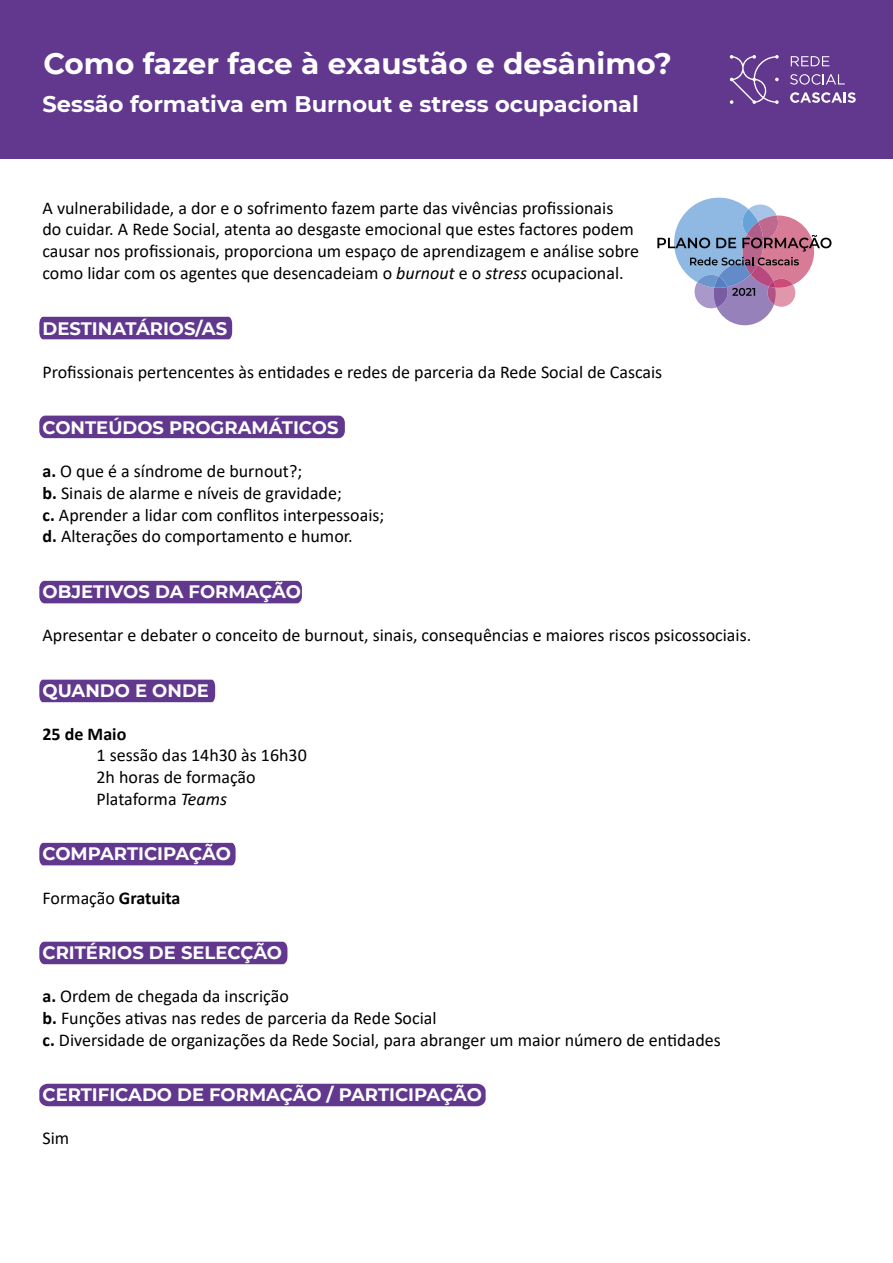
<style>
.page{position:relative;width:893px;height:1263px;background:#fff}
.page>*{position:absolute;margin:0;border:0;box-sizing:border-box;transform-origin:0 0}
.t1{font:700 29.55px "Montserrat";color:#fff}
.t2{font:700 22.5px "Montserrat";color:#fff}
.t3{font:18px/21.6px "Calibri";color:#000}
.t4{font:700 18px "Montserrat";color:#fff}
.t5{font:700 18px "Calibri";color:#000}
.s1{font-style:italic}
.s2{font-weight:700}
</style>
<div class="page">
<div style="left:39px;top:581px;width:263px;height:22px;background:#61388e"></div>
<div style="left:39px;top:416px;width:306px;height:22px;background:#61388e"></div>
<div style="left:39px;top:317px;width:193px;height:22px;background:#61388e"></div>
<svg style="left:657px;top:198px;width:174px;height:127px"></svg>
<div style="left:0;top:0;width:893px;height:159px;background:#61388e"></div>
<svg style="left:730px;top:55px;width:49px;height:49px"></svg>
<svg style="left:791px;top:56px;width:38px;height:10px"></svg>
<svg style="left:790px;top:74px;width:55px;height:11px"></svg>
<svg style="left:790px;top:92px;width:66px;height:11px"></svg>
<div style="left:39px;top:680px;width:176px;height:22px;background:#61388e"></div>
<div style="left:39px;top:843px;width:197px;height:22px;background:#61388e"></div>
<div style="left:39px;top:942px;width:248px;height:22px;background:#61388e"></div>
<div style="left:39px;top:1084px;width:447px;height:22px;background:#61388e"></div>
<h1 class="t1" style="left:44px;top:42px;width:630px">Como fazer face à exaustão e desânimo?</h1>
<p class="t2" style="left:43px;top:87px;width:598px">Sessão formativa em Burnout e stress ocupacional</p>
<p class="t3" style="left:43px;top:197px;width:598px">A vulnerabilidade, a dor e o sofrimento fazem parte das vivências profissionais<br>do cuidar. A Rede Social, atenta ao desgaste emocional que estes factores podem causar nos profissionais, proporciona um espaço de aprendizagem e análise sobre como lidar com os agentes que desencadeiam o <span class="s1">burnout</span> e o <span class="s1">stress</span> ocupacional.</p>
<p class="t4" style="left:43px;top:316px;width:186px">DESTINATÁRIOS/AS</p>
<p class="t3" style="left:43px;top:361px;width:621px">Profissionais pertencentes às entidades e redes de parceria da Rede Social de Cascais</p>
<p class="t4" style="left:43px;top:415px;width:297px">CONTEÚDOS PROGRAMÁTICOS</p>
<p class="t3" style="left:43px;top:460px;width:343px"><span class="s2">a.</span> O que é a síndrome de burnout?;<br><span class="s2">b.</span> Sinais de alarme e níveis de gravidade;<br><span class="s2">c.</span> Aprender a lidar com conflitos interpessoais; <span class="s2">d.</span> Alterações do comportamento e humor.</p>
<p class="t4" style="left:43px;top:578px;width:260px">OBJETIVOS DA FORMAÇÃO</p>
<p class="t3" style="left:43px;top:624px;width:710px">Apresentar e debater o conceito de burnout, sinais, consequências e maiores riscos psicossociais.</p>
<p class="t4" style="left:43px;top:677px;width:168px">QUANDO E ONDE</p>
<p class="t5" style="left:43px;top:721px;width:85px">25 de Maio</p>
<p class="t3" style="left:97px;top:744px;width:212px">1 sessão das 14h30 às 16h30<br>2h horas de formação<br>Plataforma <span class="s1">Teams</span></p>
<p class="t4" style="left:43px;top:841px;width:190px">COMPARTICIPAÇÃO</p>
<p class="t3" style="left:43px;top:886px;width:139px">Formação <span class="s2">Gratuita</span></p>
<p class="t4" style="left:43px;top:940px;width:241px">CRITÉRIOS DE SELECÇÃO</p>
<p class="t3" style="left:43px;top:985px;width:680px"><span class="s2">a.</span> Ordem de chegada da inscrição<br><span class="s2">b.</span> Funções ativas nas redes de parceria da Rede Social<br><span class="s2">c.</span> Diversidade de organizações da Rede Social, para abranger um maior número de entidades</p>
<p class="t4" style="left:43px;top:1082px;width:441px">CERTIFICADO DE FORMAÇÃO / PARTICIPAÇÃO</p>
<p class="t3" style="left:43px;top:1127px;width:28px">Sim</p>
</div>
